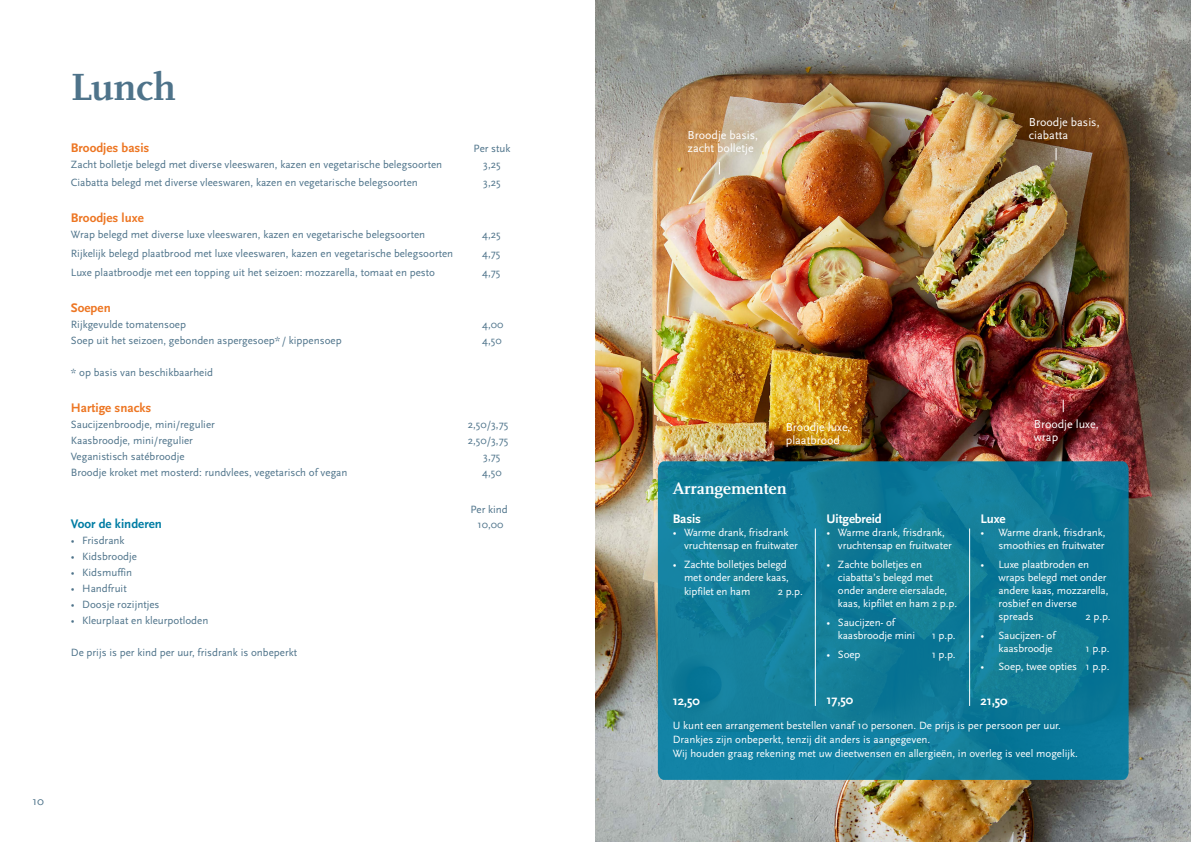
<style>
.page{position:relative;width:1191px;height:842px;background:#fff}
.page>*{position:absolute;margin:0;border:0;box-sizing:border-box;transform-origin:0 0}
.t1{font:700 39.6px "Scala";color:#4e738a}
.t2{font:700 17px "Scala";color:#fff}
.t3{font:700 13px "Scala Sans OT";color:#ed7623}
.t4{font:700 13px "Scala Sans OT";letter-spacing:-.01em;color:#fff}
.t5{font:700 13px "Scala Sans OT";color:#007da4}
.t6{font:12px/13px "Scala Sans";color:#fff}
.t7{font:12px "Scala Sans";color:#4e738a}
.t8{font:11px "Scala Sans";color:#4e738a}
.t9{font:11px/13px "Scala Sans";letter-spacing:-.01em;color:#fff}
</style>
<div class="page">
<img style="left:595px;top:0;width:596px;height:842px">
<svg style="left:658px;top:461px;width:470px;height:319px;background:#107c99"></svg>
<hr style="left:815px;top:528px;width:1px;height:178px;background:#fff">
<hr style="left:969px;top:528px;width:1px;height:178px;background:#fff">
<svg style="left:719px;top:162px;width:1px;height:12px"></svg>
<svg style="left:819px;top:400px;width:1px;height:12px"></svg>
<svg style="left:1055px;top:148px;width:1px;height:12px"></svg>
<svg style="left:1063px;top:400px;width:1px;height:12px"></svg>
<h1 class="t1" style="left:71px;top:65px;width:107px">Lunch</h1>
<p class="t3" style="left:71px;top:140px;width:80px">Broodjes basis</p>
<p class="t8" style="left:473px;top:142px;width:38px">Per stuk</p>
<p class="t8" style="left:71px;top:158px;width:373px">Zacht bolletje belegd met diverse vleeswaren, kazen en vegetarische belegsoorten</p>
<p class="t8" style="left:483px;top:158px;width:19px">3,25</p>
<p class="t8" style="left:71px;top:177px;width:348px">Ciabatta belegd met diverse vleeswaren, kazen en vegetarische belegsoorten</p>
<p class="t8" style="left:483px;top:177px;width:19px">3,25</p>
<p class="t3" style="left:71px;top:210px;width:74px">Broodjes luxe</p>
<p class="t8" style="left:71px;top:229px;width:356px">Wrap belegd met diverse luxe vleeswaren, kazen en vegetarische belegsoorten</p>
<p class="t8" style="left:482px;top:229px;width:20px">4,25</p>
<p class="t8" style="left:71px;top:248px;width:384px">Rijkelijk belegd plaatbrood met luxe vleeswaren, kazen en vegetarische belegsoorten</p>
<p class="t8" style="left:482px;top:248px;width:20px">4,75</p>
<p class="t8" style="left:71px;top:267px;width:366px">Luxe plaatbroodje met een topping uit het seizoen: mozzarella, tomaat en pesto</p>
<p class="t8" style="left:482px;top:267px;width:20px">4,75</p>
<p class="t3" style="left:71px;top:300px;width:41px">Soepen</p>
<p class="t8" style="left:71px;top:319px;width:117px">Rijkgevulde tomatensoep</p>
<p class="t8" style="left:482px;top:319px;width:23px">4,00</p>
<p class="t8" style="left:71px;top:335px;width:272px">Soep uit het seizoen, gebonden aspergesoep*/ kippensoep</p>
<p class="t8" style="left:482px;top:335px;width:21px">4,50</p>
<p class="t8" style="left:71px;top:367px;width:144px">* op basis van beschikbaarheid</p>
<p class="t3" style="left:71px;top:400px;width:82px">Hartige snacks</p>
<p class="t8" style="left:71px;top:419px;width:145px">Saucijzenbroodje, mini/regulier</p>
<p class="t8" style="left:468px;top:419px;width:42px">2,50/3,75</p>
<p class="t8" style="left:71px;top:435px;width:124px">Kaasbroodje, mini/regulier</p>
<p class="t8" style="left:468px;top:435px;width:42px">2,50/3,75</p>
<p class="t8" style="left:71px;top:451px;width:115px">Veganistisch satébroodje</p>
<p class="t8" style="left:483px;top:451px;width:19px">3,75</p>
<p class="t8" style="left:71px;top:467px;width:278px">Broodje kroket met mosterd: rundvlees, vegetarisch of vegan</p>
<p class="t8" style="left:482px;top:467px;width:21px">4,50</p>
<p class="t5" style="left:71px;top:516px;width:92px">Voor de kinderen</p>
<p class="t8" style="left:477px;top:519px;width:27px">10,00</p>
<p class="t8" style="left:71px;top:535px;width:55px">• Frisdrank</p>
<p class="t8" style="left:71px;top:551px;width:68px">• Kidsbroodje</p>
<p class="t8" style="left:71px;top:567px;width:63px">• Kidsmuffin</p>
<p class="t8" style="left:71px;top:583px;width:57px">• Handfruit</p>
<p class="t8" style="left:71px;top:599px;width:90px">• Doosje rozijntjes</p>
<p class="t8" style="left:71px;top:615px;width:139px">• Kleurplaat en kleurpotloden</p>
<p class="t8" style="left:71px;top:647px;width:228px">De prijs is per kind per uur, frisdrank is onbeperkt</p>
<p class="t8" style="left:470px;top:503px;width:39px">Per kind</p>
<p class="t7" style="left:33px;top:794px;width:13px">10</p>
<p class="t6" style="left:687px;top:129px;width:72px">Broodje basis, zacht bolletje</p>
<p class="t6" style="left:1029px;top:116px;width:72px">Broodje basis, ciabatta</p>
<p class="t6" style="left:786px;top:421px;width:66px">Broodje luxe, plaatbrood</p>
<p class="t6" style="left:1034px;top:418px;width:66px">Broodje luxe, wrap</p>
<h2 class="t2" style="left:672px;top:478px;width:115px">Arrangementen</h2>
<p class="t4" style="left:672px;top:511px;width:30px">Basis</p>
<p class="t9" style="left:684px;top:526px;width:115px;text-indent:-11px">• Warme drank, frisdrank vruchtensap en fruitwater</p>
<p class="t9" style="left:672px;top:558px;width:118px;text-align:right">• Zachte bolletjes belegd met onder andere kaas,</p>
<p class="t9" style="left:684px;top:585px;width:68px">kipfilet en ham</p>
<p class="t9" style="left:778px;top:585px;width:27px">2 p.p.</p>
<p class="t4" style="left:672px;top:693px;width:29px">12,50</p>
<p class="t4" style="left:826px;top:511px;width:57px">Uitgebreid</p>
<p class="t9" style="left:838px;top:526px;width:115px;text-indent:-11px">• Warme drank, frisdrank, vruchtensap en fruitwater</p>
<p class="t9" style="left:838px;top:558px;width:121px;text-indent:-11px">• Zachte bolletjes en ciabatta’s belegd met onder andere eiersalade, kaas, kipfilet en ham 2 p.p.</p>
<p class="t9" style="left:838px;top:616px;width:79px;text-indent:-11px">• Saucijzen- of kaasbroodje mini</p>
<p class="t9" style="left:931px;top:629px;width:25px">1 p.p.</p>
<p class="t9" style="left:826px;top:648px;width:35px">• Soep</p>
<p class="t9" style="left:931px;top:648px;width:25px">1 p.p.</p>
<p class="t4" style="left:826px;top:692px;width:28px">17,50</p>
<p class="t4" style="left:980px;top:511px;width:27px">Luxe</p>
<p class="t9" style="left:980px;top:526px;width:126px;text-align:right">• Warme drank, frisdrank, smoothies en fruitwater</p>
<p class="t9" style="left:998px;top:558px;width:111px;text-indent:-18px">• Luxe plaatbroden en wraps belegd met onder andere kaas, mozzarella, rosbief en diverse spreads</p>
<p class="t9" style="left:1085px;top:610px;width:27px">2 p.p.</p>
<p class="t9" style="left:980px;top:629px;width:76px;text-align:right">• Saucijzen- of kaasbroodje</p>
<p class="t9" style="left:1085px;top:642px;width:25px">1 p.p.</p>
<p class="t9" style="left:980px;top:660px;width:130px">• Soep, twee opties 1 p.p.</p>
<p class="t4" style="left:980px;top:693px;width:29px">21,50</p>
<p class="t9" style="left:672px;top:719px;width:407px;line-height:14px">U kunt een arrangement bestellen vanaf 10 personen. De prijs is per persoon per uur.<br>Drankjes zijn onbeperkt, tenzij dit anders is aangegeven.<br>Wij houden graag rekening met uw dieetwensen en allergieën, in overleg is veel mogelijk.</p>
</div>
